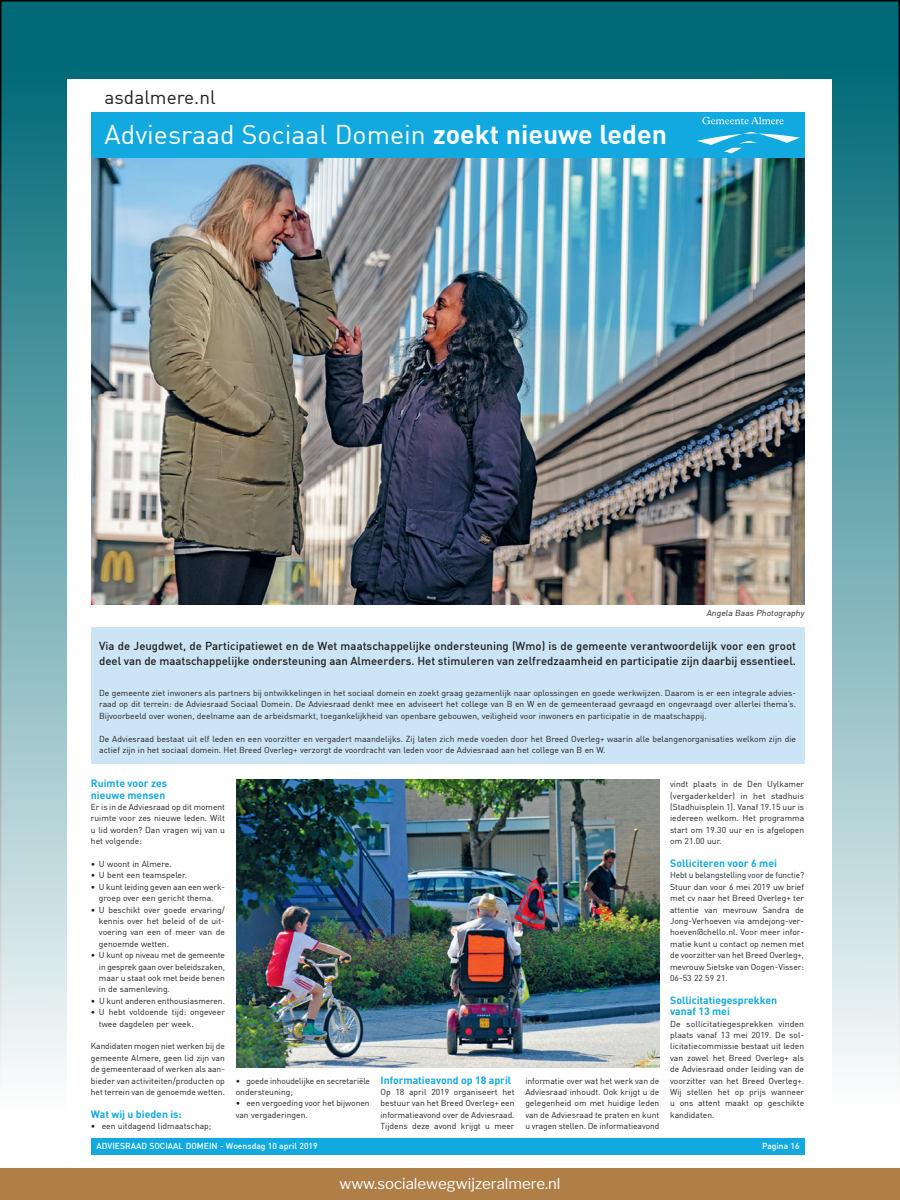
<style>
.page{position:relative;width:900px;height:1200px;background:#fff}
.page>*{position:absolute;margin:0;border:0;box-sizing:border-box;transform-origin:0 0}
.t1{font:26.55px "DIN";color:#fff}
.t2{font:19.05px "DIN";color:#231f20}
.t3{font:15px "Libre Franklin";color:#fff}
.t4{font:500 11.4px/14.2px "DIN";color:#231f20}
.t5{font:700 10.5px/11.4px "DIN";color:#12a9e1}
.t6{font:8.55px/11.4px "DIN";color:#231f20;text-align:justify}
.t7{font:500 8.55px "DIN";color:#fff}
.s1{font-weight:700}
</style>
<div class="page">
<div style="left:1px;top:1px;width:898px;height:1198px;background:linear-gradient(to bottom,#006572,#fff)"></div>
<div style="left:0;top:1168px;width:900px;height:32px;background:#b07f48"></div>
<div style="left:68px;top:80px;width:764px;height:1088px;background:#fff"></div>
<img style="left:91px;top:158px;width:713px;height:446px">
<div style="left:91px;top:627px;width:713px;height:137px;background:#cbe5f6"></div>
<div style="left:91px;top:1139px;width:713px;height:16px;background:#12a9e1"></div>
<div style="left:91px;top:112px;width:713px;height:46px;background:#12a9e1"></div>
<svg style="left:702px;top:117px;width:82px;height:7px"></svg>
<svg style="left:697px;top:132px;width:103px;height:22px"></svg>
<img style="left:236px;top:779px;width:424px;height:288px">
<p class="t2" style="left:105px;top:85px;width:113px">asdalmere.nl</p>
<p class="t1" style="left:105px;top:118px;width:564px">Adviesraad Sociaal Domein <span class="s1">zoekt nieuwe leden</span></p>
<p class="t6" style="left:706px;top:607px;width:101px">Angela Baas Photography</p>
<p class="t4" style="left:99px;top:639px;width:698px">Via de Jeugdwet, de Participatiewet en de Wet maatschappelijke ondersteuning (Wmo) is de gemeente verantwoordelijk voor een groot deel van de maatschappelijke ondersteuning aan Almeerders. Het stimuleren van zelfredzaamheid en participatie zijn daarbij essentieel.</p>
<p class="t6" style="left:99px;top:687px;width:698px">De gemeente ziet inwoners als partners bij ontwikkelingen in het sociaal domein en zoekt graag gezamenlijk naar oplossingen en goede werkwijzen. Daarom is er een integrale advies&shy;raad op dit terrein: de Adviesraad Sociaal Domein. De Adviesraad denkt mee en adviseert het college van B en W en de gemeenteraad gevraagd en ongevraagd over allerlei thema’s.<br>Bijvoorbeeld over wonen, deelname aan de arbeidsmarkt, toegankelijkheid van openbare gebouwen, veiligheid voor inwoners en participatie in de maatschappij.</p>
<p class="t6" style="left:99px;top:733px;width:698px">De Adviesraad bestaat uit elf leden en een voorzitter en vergadert maandelijks. Zij laten zich mede voeden door het Breed Overleg+ waarin alle belangenorganisaties welkom zijn die actief zijn in het sociaal domein. Het Breed Overleg+ verzorgt de voordracht van leden voor de Adviesraad aan het college van B en W.</p>
<p class="t5" style="left:91px;top:777px;width:78px">Ruimte voor zes nieuwe mensen</p>
<p class="t6" style="left:91px;top:801px;width:136px">Er is in de Adviesraad op dit moment ruimte voor zes nieuwe leden. Wilt u lid worden? Dan vragen wij van u het volgende:</p>
<p class="t6" style="left:91px;top:858px;width:82px">• U woont in Almere.</p>
<p class="t6" style="left:91px;top:869px;width:98px">• U bent een teamspeler.</p>
<p class="t6" style="left:91px;top:881px;width:136px;text-align:center">• U kunt leiding geven aan een werk&shy;groep over een gericht thema.</p>
<p class="t6" style="left:99px;top:904px;width:127px;text-indent:-8px">• U beschikt over goede ervaring/ kennis over het beleid of de uit&shy;voering van een of meer van de genoemde wetten.</p>
<p class="t6" style="left:99px;top:949px;width:128px;text-indent:-8px">• U kunt op niveau met de gemeente in gesprek gaan over beleidszaken, maar u staat ook met beide benen in de samenleving.</p>
<p class="t6" style="left:91px;top:995px;width:136px">• U kunt anderen enthousiasmeren.</p>
<p class="t6" style="left:99px;top:1006px;width:127px;text-indent:-8px">• U hebt voldoende tijd: ongeveer twee dagdelen per week.</p>
<p class="t6" style="left:91px;top:1040px;width:136px">Kandidaten mogen niet werken bij de gemeente Almere, geen lid zijn van de gemeenteraad of werken als aan&shy;bieder van activiteiten/producten op het terrein van de genoemde wetten.</p>
<p class="t5" style="left:91px;top:1108px;width:92px">Wat wij u bieden is:</p>
<p class="t6" style="left:91px;top:1120px;width:122px">• een uitdagend lidmaatschap;</p>
<p class="t6" style="left:670px;top:778px;width:136px">vindt plaats in de Den Uylkamer (vergaderkelder) in het stadhuis (Stadhuisplein 1). Vanaf 19.15 uur is iedereen welkom. Het programma start om 19.30 uur en is afgelopen om 21.00 uur.</p>
<p class="t5" style="left:670px;top:857px;width:108px">Solliciteren voor 6 mei</p>
<p class="t6" style="left:670px;top:869px;width:136px">Hebt u belangstelling voor de functie?<br>Stuur dan voor 6 mei 2019 uw brief met cv naar het Breed Overleg+ ter attentie van mevrouw Sandra de Jong-Verhoeven via amdejong-ver&shy;hoeven@chello.nl. Voor meer infor&shy;matie kunt u contact op nemen met de voorzitter van het Breed Overleg+, mevrouw Sietske van Oogen-Visser:<br>06-53 22 59 21.</p>
<p class="t5" style="left:670px;top:994px;width:109px">Sollicitatiegesprekken vanaf 13 mei</p>
<p class="t6" style="left:670px;top:1018px;width:136px">De sollicitatiegesprekken vinden plaats vanaf 13 mei 2019. De sol&shy;licitatiecommissie bestaat uit leden van zowel het Breed Overleg+ als de Adviesraad onder leiding van de voorzitter van het Breed Overleg+.<br>Wij stellen het op prijs wanneer u ons attent maakt op geschikte kandidaten.</p>
<p class="t5" style="left:381px;top:1074px;width:132px">Informatieavond op 18 april</p>
<p class="t6" style="left:381px;top:1086px;width:136px">Op 18 april 2019 organiseert het bestuur van het Breed Overleg+ een informatieavond over de Adviesraad.<br>Tijdens deze avond krijgt u meer</p>
<p class="t6" style="left:525px;top:1075px;width:136px">informatie over wat het werk van de Adviesraad inhoudt. Ook krijgt u de gelegenheid om met huidige leden van de Adviesraad te praten en kunt u vragen stellen. De informatieavond</p>
<p class="t6" style="left:236px;top:1075px;width:136px">• goede inhoudelijke en secretariële ondersteuning;</p>
<p class="t6" style="left:236px;top:1097px;width:136px">• een vergoeding voor het bijwonen van vergaderingen.</p>
<p class="t7" style="left:97px;top:1141px;width:223px">ADVIESRAAD SOCIAAL DOMEIN - Woensdag 10 april 2019</p>
<p class="t7" style="left:762px;top:1141px;width:39px">Pagina 16</p>
<h3 class="t3" style="left:339px;top:1174px;width:223px">www.socialewegwijzeralmere.nl</h3>
</div>
